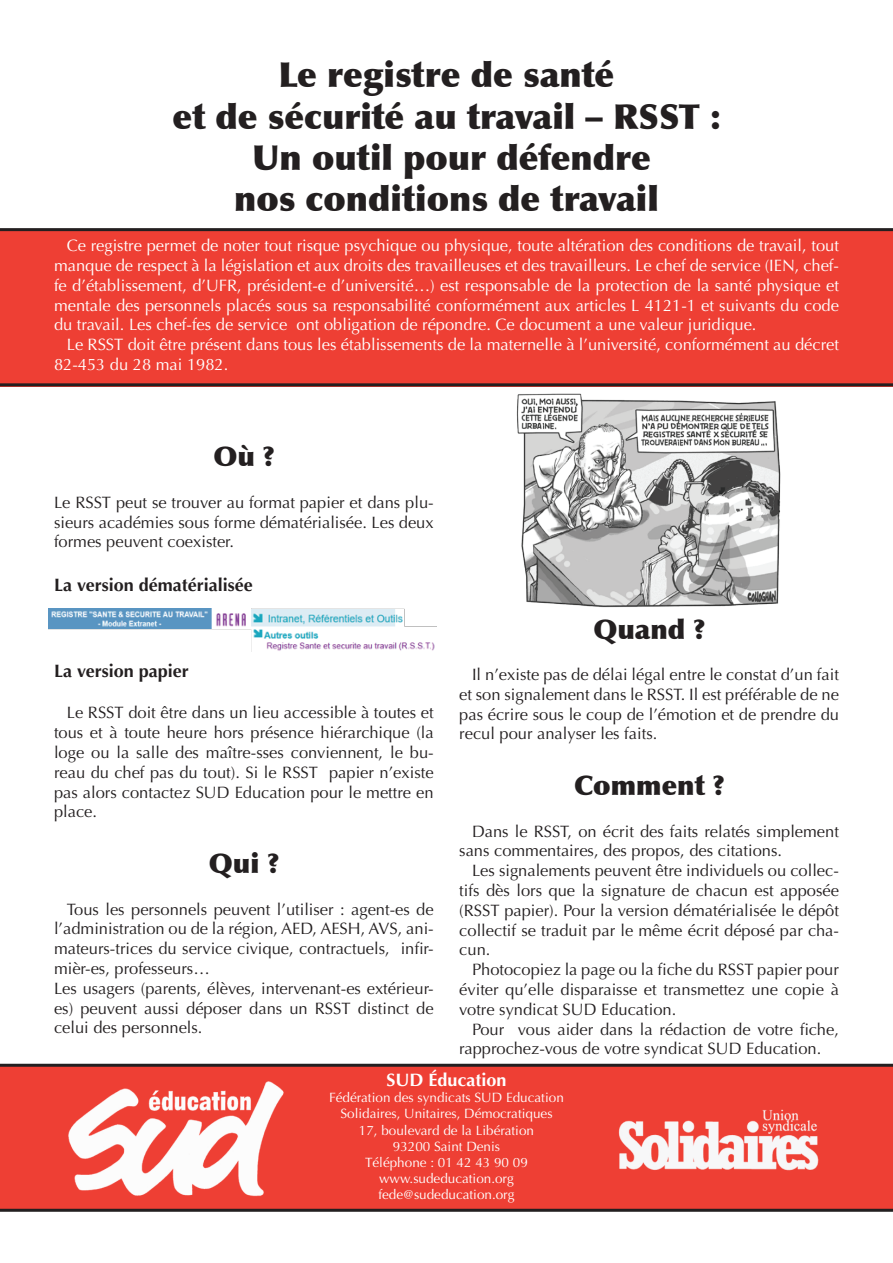
<style>
.page{position:relative;width:893px;height:1263px;background:#fff}
.page>*{position:absolute;margin:0;border:0;box-sizing:border-box;transform-origin:0 0}
.t1{font:900 34.5px/41.4px "Optima";color:#231f20;text-align:center}
.t2{font:900 27px "Optima";color:#231f20}
.t3{font:700 18px "Optima";color:#231f20}
.t4{font:700 18px "Optima";color:#fff}
.t5{font:16.5px/19.8px "Optima";color:#231f20;text-align:justify}
.t6{font:16.5px/19.8px "Optima";color:#fff;text-align:justify}
.t7{font:13.5px/16.2px "Optima";color:#fff;text-align:center}
</style>
<div class="page">
<div style="left:0;top:1065px;width:893px;height:144px;background:#ee3f34"></div>
<div style="left:0;top:231px;width:893px;height:155px;background:#ee3f34"></div>
<img style="left:49px;top:608px;width:388px;height:43px">
<hr style="left:0;top:1064px;width:893px;height:3px;background:#231f20">
<hr style="left:0;top:383px;width:893px;height:3px;background:#231f20">
<hr style="left:0;top:228px;width:893px;height:3px;background:#231f20">
<hr style="left:0;top:1209px;width:893px;height:3px;background:#231f20">
<img style="left:68px;top:1081px;width:216px;height:116px">
<img style="left:619px;top:1109px;width:200px;height:62px">
<img style="left:516px;top:393px;width:265px;height:215px">
<h1 class="t1" style="left:173px;top:54px;width:550px">Le registre de santé<br>et de sécurité au travail – RSST :<br>Un outil pour défendre<br>nos conditions de travail</h1>
<p class="t6" style="left:54px;top:236px;width:786px;text-indent:13px">Ce registre permet de noter tout risque psychique ou physique, toute altération des conditions de travail, tout manque de respect à la législation et aux droits des travailleuses et des travailleurs. Le chef de service (IEN, chef&shy;fe d’établissement, d’UFR, président-e d’université…) est responsable de la protection de la santé physique et mentale des personnels placés sous sa responsabilité conformément aux articles L 4121-1 et suivants du code du travail. Les chef-fes de service ont obligation de répondre. Ce document a une valeur juridique.</p>
<p class="t6" style="left:54px;top:335px;width:786px;text-indent:13px">Le RSST doit être présent dans tous les établissements de la maternelle à l’université, conformément au décret<br>82-453 du 28 mai 1982.</p>
<h2 class="t2" style="left:213px;top:440px;width:62px">Où ?</h2>
<p class="t5" style="left:54px;top:492px;width:381px">Le RSST peut se trouver au format papier et dans plu&shy;sieurs académies sous forme dématérialisée. Les deux formes peuvent coexister.</p>
<p class="t3" style="left:54px;top:574px;width:200px">La version dématérialisée</p>
<p class="t3" style="left:54px;top:660px;width:136px">La version papier</p>
<p class="t5" style="left:54px;top:703px;width:381px;text-indent:13px">Le RSST doit être dans un lieu accessible à toutes et tous et à toute heure hors présence hiérarchique (la loge ou la salle des maître-sses conviennent, le bu&shy;reau du chef pas du tout). Si le RSST papier n’existe pas alors contactez SUD Education pour le mettre en place.</p>
<h2 class="t2" style="left:209px;top:847px;width:71px">Qui ?</h2>
<p class="t5" style="left:54px;top:899px;width:381px;text-align:left;text-indent:13px">Tous les personnels peuvent l’utiliser : agent-es de l’administration ou de la région, AED, AESH, AVS, ani&shy;mateurs-trices du service civique, contractuels, infir&shy;mièr-es, professeurs…<br>Les usagers (parents, élèves, intervenant-es extérieur&shy;es) peuvent aussi déposer dans un RSST distinct de celui des personnels.</p>
<h2 class="t2" style="left:593px;top:613px;width:113px">Quand ?</h2>
<p class="t5" style="left:459px;top:665px;width:381px;text-indent:13px">Il n’existe pas de délai légal entre le constat d’un fait et son signalement dans le RSST. Il est préférable de ne pas écrire sous le coup de l’émotion et de prendre du recul pour analyser les faits.</p>
<h2 class="t2" style="left:574px;top:769px;width:152px">Comment ?</h2>
<p class="t5" style="left:459px;top:821px;width:381px;text-indent:13px">Dans le RSST, on écrit des faits relatés simplement sans commentaires, des propos, des citations.</p>
<p class="t5" style="left:459px;top:861px;width:381px;text-indent:13px">Les signalements peuvent être individuels ou collec&shy;tifs dès lors que la signature de chacun est apposée (RSST papier). Pour la version dématérialisée le dépôt collectif se traduit par le même écrit déposé par cha&shy;cun.</p>
<p class="t5" style="left:459px;top:960px;width:381px;text-indent:13px">Photocopiez la page ou la fiche du RSST papier pour éviter qu’elle disparaisse et transmettez une copie à votre syndicat SUD Education.</p>
<p class="t5" style="left:459px;top:1019px;width:381px;text-indent:13px">Pour vous aider dans la rédaction de votre fiche, rapprochez-vous de votre syndicat SUD Education.</p>
<p class="t4" style="left:386px;top:1069px;width:122px">SUD Éducation</p>
<p class="t7" style="left:329px;top:1089px;width:236px">Fédération des syndicats SUD Education<br>Solidaires, Unitaires, Démocratiques<br>17, boulevard de la Libération<br>93200 Saint Denis<br>Téléphone : 01 42 43 90 09 www.sudeducation.org fede@sudeducation.org</p>
</div>
